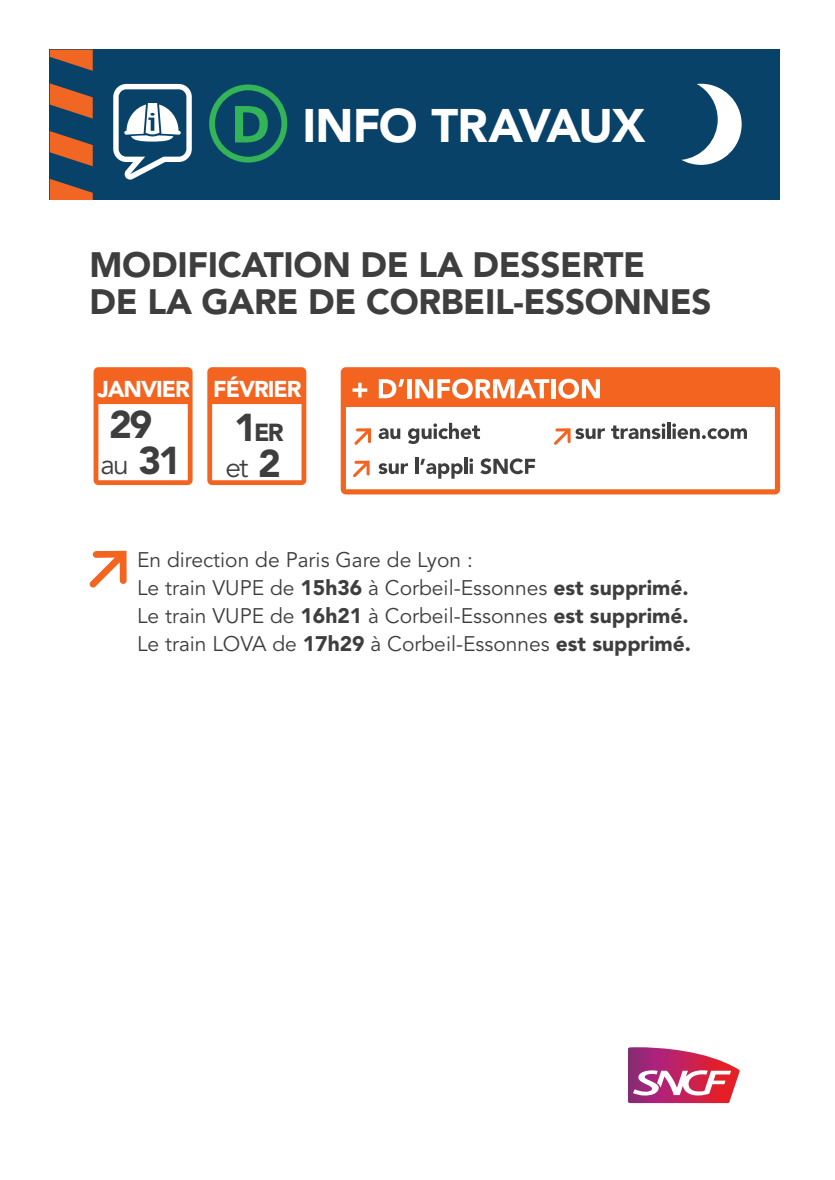
<style>
.page{position:relative;width:835px;height:1180px;background:#fff}
.page>*{position:absolute;margin:0;border:0;box-sizing:border-box;transform-origin:0 0}
.t1{font:900 46.69px "Avenir LT Std";letter-spacing:-.025em;color:#fff}
.t2{font:900 38.5px "Avenir LT Std";color:#3e3e3f}
.t3{font:900 35px "Avenir LT Std";letter-spacing:-.01em;color:#3e3e3f}
.t4{font:28px "Avenir LT Std";color:#3e3e3f}
.t5{font:900 24.5px "Avenir LT Std";color:#3e3e3f}
.t6{font:900 22.75px "Avenir LT Std";letter-spacing:-.045em;color:#fff}
.t7{font:21px "Avenir LT Std";color:#3e3e3f}
.s1{font-size:38.5px}
.s2{font-weight:900;font-size:38.5px}
.s3{font-weight:900}
</style>
<div class="page">
<div style="left:50px;top:50px;width:729px;height:150px;background:#094269"></div>
<svg style="left:50px;top:50px;width:43px;height:150px"></svg>
<svg style="left:681px;top:84px;width:60px;height:81px"></svg>
<svg style="left:113px;top:84px;width:79px;height:96px"></svg>
<svg style="left:209px;top:84px;width:78px;height:79px"></svg>
<svg style="left:628px;top:1047px;width:111px;height:56px"></svg>
<svg style="left:89px;top:551px;width:38px;height:37px"></svg>
<svg style="left:340px;top:367px;width:440px;height:127px"></svg>
<svg style="left:378px;top:428px;width:22px;height:11px"></svg>
<svg style="left:408px;top:423px;width:72px;height:21px"></svg>
<svg style="left:378px;top:463px;width:30px;height:11px"></svg>
<hr style="left:415px;top:458px;width:3px;height:16px;background:#3e3e3f">
<svg style="left:420px;top:459px;width:42px;height:20px"></svg>
<hr style="left:464px;top:458px;width:3px;height:16px;background:#3e3e3f">
<svg style="left:469px;top:458px;width:4px;height:16px"></svg>
<svg style="left:480px;top:458px;width:55px;height:16px"></svg>
<svg style="left:611px;top:423px;width:54px;height:16px"></svg>
<hr style="left:667px;top:423px;width:3px;height:16px;background:#3e3e3f">
<svg style="left:672px;top:423px;width:74px;height:16px"></svg>
<svg style="left:354px;top:428px;width:17px;height:17px"></svg>
<svg style="left:353px;top:461px;width:16px;height:16px"></svg>
<svg style="left:553px;top:428px;width:51px;height:17px"></svg>
<svg style="left:352px;top:383px;width:15px;height:14px"></svg>
<svg style="left:379px;top:379px;width:25px;height:19px"></svg>
<hr style="left:407px;top:379px;width:4px;height:19px;background:#fff">
<svg style="left:415px;top:379px;width:134px;height:20px"></svg>
<hr style="left:551px;top:379px;width:4px;height:19px;background:#fff">
<svg style="left:558px;top:379px;width:42px;height:20px"></svg>
<svg style="left:207px;top:367px;width:99px;height:118px"></svg>
<svg style="left:94px;top:367px;width:98px;height:118px"></svg>
<p class="t1" style="left:302px;top:97px;width:344px">INFO TRAVAUX</p>
<p class="t3" style="left:90px;top:244px;width:557px">MODIFICATION DE LA DESSERTE</p>
<p class="t3" style="left:90px;top:280px;width:623px">DE LA GARE DE CORBEIL-ESSONNES</p>
<p class="t6" style="left:97px;top:375px;width:94px">JANVIER</p>
<p class="t6" style="left:213px;top:375px;width:90px">FÉVRIER</p>
<p class="t5" style="left:234px;top:417px;width:51px"><span class="s1">1</span>ER</p>
<p class="t4" style="left:225px;top:452px;width:57px">et <span class="s2">2</span></p>
<p class="t2" style="left:109px;top:401px;width:44px">29</p>
<p class="t4" style="left:100px;top:448px;width:82px">au <span class="s2">31</span></p>
<p class="t7" style="left:137px;top:547px;width:337px">En direction de Paris Gare de Lyon :</p>
<p class="t7" style="left:137px;top:575px;width:553px">Le train VUPE de <span class="s3">15h36</span> à Corbeil-Essonnes <span class="s3">est supprimé.</span></p>
<p class="t7" style="left:137px;top:603px;width:553px">Le train VUPE de <span class="s3">16h21</span> à Corbeil-Essonnes <span class="s3">est supprimé.</span></p>
<p class="t7" style="left:137px;top:631px;width:555px">Le train LOVA de <span class="s3">17h29</span> à Corbeil-Essonnes <span class="s3">est supprimé.</span></p>
</div>
